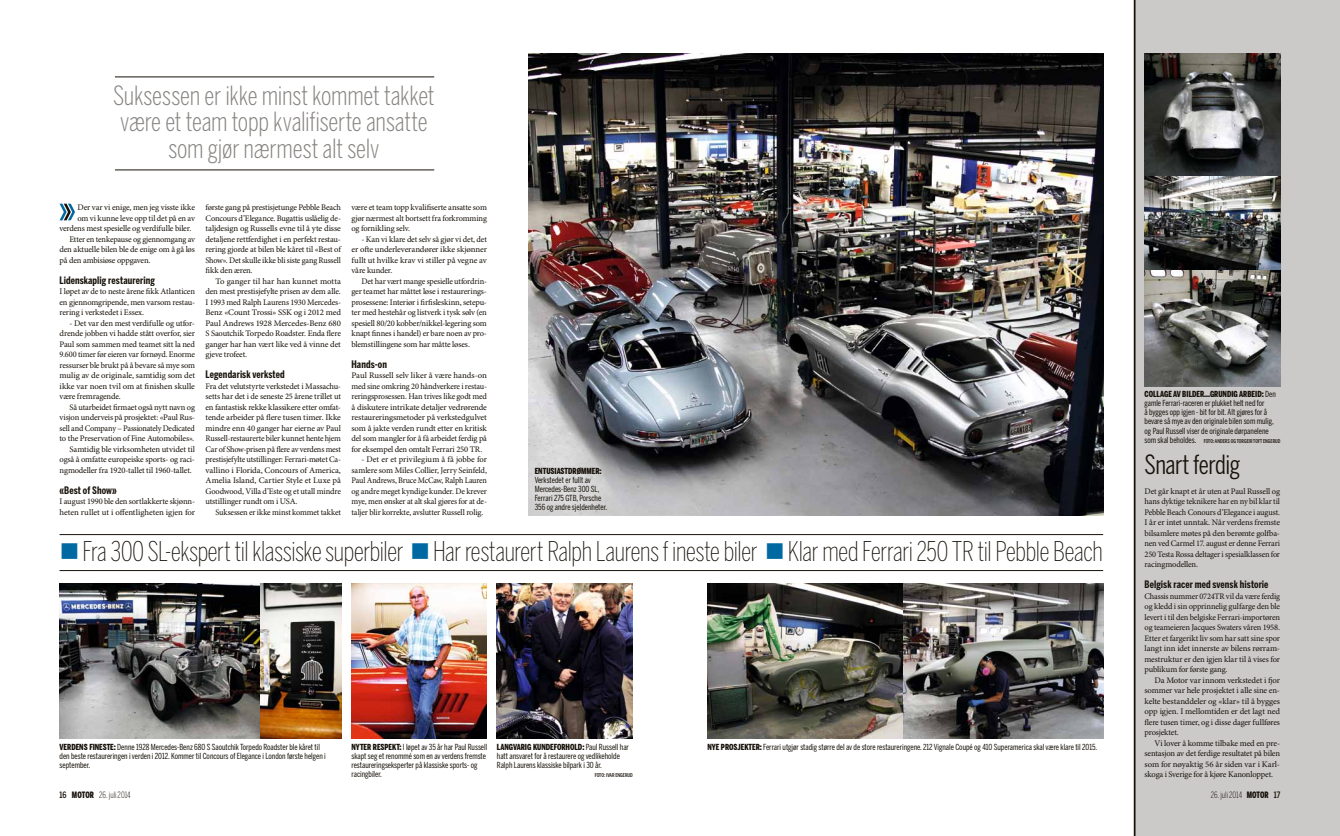
<style>
.page{position:relative;width:1340px;height:836px;background:#fff}
.page>*{position:absolute;margin:0;border:0;box-sizing:border-box;transform-origin:0 0}
.t1{font:200 27.04px "Benton Sans Comp";letter-spacing:-.01em;color:#171109}
.t2{font:300 26.25px/26.2px "Benton Sans Comp";letter-spacing:-.01em;color:#868380;text-align:center}
.t3{font:26.25px "Benton Sans Comp";letter-spacing:-.02em;color:#171109}
.t4{font:700 10.33px "Benton Sans Comp";letter-spacing:.01em;color:#171109}
.t5{font:300 8.75px "Benton Sans Comp";color:#171109;scale:.95 1}
.t6{font:8.58px/10.5px "Minion Pro";letter-spacing:-.02em;color:#171109;text-align:justify}
.t7{font:8.31px/9.2px "Benton Sans Comp";color:#171109}
.t8{font:900 8.31px "Benton Sans Comp";color:#171109}
.t9{font:500 5.25px "Benton Sans Comp";color:#171109}
.s1{font-weight:900}
.s2{font-weight:400;font-size:8.31px}
.s3{font-weight:500}
</style>
<div class="page">
<div style="left:1134px;top:0;width:205px;height:836px;background:#cbcac9"></div>
<img style="left:528px;top:53px;width:575px;height:463px">
<hr style="left:60px;top:534px;width:1043px;height:1px;background:#171109">
<hr style="left:60px;top:570px;width:1043px;height:1px;background:#171109">
<img style="left:707px;top:583px;width:396px;height:156px">
<img style="left:351px;top:583px;width:136px;height:156px">
<img style="left:497px;top:583px;width:135px;height:156px">
<hr style="left:115px;top:77px;width:319px;height:1px;background:#171109">
<hr style="left:115px;top:170px;width:319px;height:1px;background:#171109">
<svg style="left:60px;top:204px;width:15px;height:16px"></svg>
<img style="left:60px;top:583px;width:281px;height:156px">
<img style="left:1144px;top:53px;width:136px;height:333px">
<hr style="left:1133px;top:0;width:2px;height:836px;background:#171109">
<h2 class="t2" style="left:113px;top:82px;width:323px">Suksessen er ikke minst kommet takket være et team topp kvalifiserte ansatte som gjør nærmest alt selv</h2>
<p class="t6" style="left:78px;top:202px;width:119px">Der var vi enige, men jeg visste ikke</p>
<p class="t6" style="left:78px;top:213px;width:119px">om vi kunne leve opp til det på en av</p>
<p class="t6" style="left:60px;top:223px;width:133px">verdens mest spesielle og verdifulle biler.</p>
<p class="t6" style="left:69px;top:234px;width:127px">Etter en tenkepause og gjennomgang av</p>
<p class="t6" style="left:60px;top:244px;width:137px">den aktuelle bilen ble de enige om å gå løs</p>
<p class="t6" style="left:60px;top:255px;width:92px">på den ambisiøse oppgaven.</p>
<p class="t4" style="left:60px;top:274px;width:97px">Lidenskaplig restaurering</p>
<p class="t6" style="left:60px;top:286px;width:137px">I løpet av de to neste årene fikk Atlanticen en gjennomgripende, men varsom restau&shy;rering i verkstedet i Essex.</p>
<p class="t6" style="left:60px;top:318px;width:137px;text-indent:10px">- Det var den mest verdifulle og utfor&shy;drende jobben vi hadde stått overfor, sier Paul som sammen med teamet sitt la ned 9.600 timer før eieren var fornøyd. Enorme ressurser ble brukt på å bevare så mye som mulig av de originale, samtidig som det ikke var noen tvil om at finishen skulle være fremragende.</p>
<p class="t6" style="left:69px;top:402px;width:127px">Så utarbeidet firmaet også nytt navn og</p>
<p class="t6" style="left:60px;top:412px;width:137px">visjon underveis på prosjektet: «Paul Rus-</p>
<p class="t6" style="left:60px;top:423px;width:137px">sell and Company – Passionately Dedicated</p>
<p class="t6" style="left:60px;top:433px;width:136px">to the Preservation of Fine Automobiles».</p>
<p class="t6" style="left:69px;top:444px;width:127px">Samtidig ble virksomheten utvidet til</p>
<p class="t6" style="left:60px;top:454px;width:137px">også å omfatte europeiske sports- og raci-</p>
<p class="t6" style="left:60px;top:465px;width:134px">ngmodeller fra 1920-tallet til 1960-tallet.</p>
<p class="t4" style="left:60px;top:484px;width:59px">«Best of Show»</p>
<p class="t6" style="left:60px;top:496px;width:137px">I august 1990 ble den sortlakkerte skjønn&shy;heten rullet ut i offentligheten igjen for</p>
<p class="t6" style="left:205px;top:202px;width:137px">første gang på prestisjetunge Pebble Beach Concours d’Elegance. Bugattis uslåelig de&shy;taljdesign og Russells evne til å yte disse detaljene rettferdighet i en perfekt restau&shy;rering gjorde at bilen ble kåret til «Best of Show». Det skulle ikke bli siste gang Russell fikk den æren.</p>
<p class="t6" style="left:205px;top:276px;width:137px;text-indent:10px">To ganger til har han kunnet motta den mest prestisjefylte prisen av dem alle.<br>I 1993 med Ralph Laurens 1930 Mercedes-Benz «Count Trossi» SSK og i 2012 med Paul Andrews 1928 Mercedes-Benz 680<br>S Saoutchik Torpedo Roadster. Enda flere ganger har han vært like ved å vinne det gjeve trofeet.</p>
<p class="t4" style="left:205px;top:368px;width:81px">Legendarisk verksted</p>
<p class="t6" style="left:205px;top:381px;width:137px">Fra det velutstyrte verkstedet i Massachu&shy;setts har det i de seneste 25 årene trillet ut en fantastisk rekke klassikere etter omfat&shy;tende arbeider på flere tusen timer. Ikke mindre enn 40 ganger har eierne av Paul Russell-restaurerte biler kunnet hente hjem Car of Show-prisen på flere av verdens mest prestisjefylte utstillinger: Ferrari-møtet Ca&shy;vallino i Florida, Concours of America, Amelia Island, Cartier Style et Luxe på Goodwood, Villa d’Este og et utall mindre utstillinger rundt om i USA.</p>
<p class="t6" style="left:215px;top:507px;width:127px">Suksessen er ikke minst kommet takket</p>
<p class="t6" style="left:351px;top:202px;width:137px">være et team topp kvalifiserte ansatte som gjør nærmest alt bortsett fra forkromming og fornikling selv.</p>
<p class="t6" style="left:351px;top:234px;width:137px;text-indent:10px">- Kan vi klare det selv så gjør vi det, det er ofte underleverandører ikke skjønner fullt ut hvilke krav vi stiller på vegne av våre kunder.</p>
<p class="t6" style="left:351px;top:276px;width:137px;text-indent:10px">Det har vært mange spesielle utfordrin&shy;ger teamet har måttet løse i restaurerings&shy;prosessene: Interiør i firfisleskinn, setepu&shy;ter med hestehår og listverk i tysk sølv (en spesiell 80/20 kobber/nikkel-legering som knapt finnes i handel) er bare noen av pro&shy;blemstillingene som har måtte løses.</p>
<p class="t4" style="left:351px;top:358px;width:37px">Hands-on</p>
<p class="t6" style="left:351px;top:370px;width:137px">Paul Russell selv liker å være hands-on med sine omkring 20 håndverkere i restau&shy;reringsprosessen. Han trives like godt med å diskutere intrikate detaljer vedrørende restaureringsmetoder på verkstedgulvet som å jakte verden rundt etter en kritisk del som mangler for å få arbeidet ferdig på for eksempel den omtalt Ferrari 250 TR.</p>
<p class="t6" style="left:351px;top:454px;width:137px;text-indent:10px">- Det er et privilegium å få jobbe for samlere som Miles Collier, Jerry Seinfeld, Paul Andrews, Bruce McCaw, Ralph Lauren og andre meget kyndige kunder. De krever mye, men ønsker at alt skal gjøres for at de&shy;taljer blir korrekte, avslutter Russell rolig.</p>
<p class="t8" style="left:535px;top:466px;width:68px">ENTUSIASTDRØMMER:</p>
<p class="t7" style="left:535px;top:475px;width:74px">Verkstedet er fullt av<br>Mercedes-Benz 300 SL,<br>Ferrari 275 GTB, Porsche<br>356 og andre sjeldenheter.</p>
<h1 class="t1" style="left:82px;top:536px;width:1021px">Fra 300 SL-ekspert til klassiske superbiler Har restaurert Ralph Laurens f ineste biler Klar med Ferrari 250 TR til Pebble Beach</h1>
<p class="t7" style="left:60px;top:742px;width:262px"><span class="s1">VERDENS FINESTE:</span> Denne 1928 Mercedes-Benz 680 S Saoutchik Torpedo Roadster ble kåret til</p>
<p class="t7" style="left:707px;top:742px;width:391px"><span class="s1">NYE PROSJEKTER:</span> Ferrari utgjør stadig større del av de store restaureringene. 212 Vignale Coupé og 410 Superamerica skal være klare til 2015.</p>
<p class="t7" style="left:60px;top:751px;width:268px">den beste restaureringen i verden i 2012. Kommer til Concours of Elegance i London første helgen i september.</p>
<p class="t7" style="left:351px;top:742px;width:137px"><span class="s1">NYTER RESPEKT:</span> I løpet av 35 år har Paul Russell skapt seg et renommé som en av verdens fremste restaureringseksperter på klassiske sports- og racingbiler.</p>
<p class="t8" style="left:497px;top:742px;width:9px">LANGVAR</p>
<p class="t7" style="left:497px;top:742px;width:134px;text-indent:28px"><span class="s1">IG KUNDEFORHOLD:</span> Paul Russell har hatt ansvaret for å restaurere og vedlikeholde<br>Ralph Laurens klassiske bilpark i 30 år.</p>
<p class="t9" style="left:594px;top:772px;width:39px">FOTO: IVAR ENGERUD</p>
<p class="t7" style="left:1144px;top:389px;width:133px;text-indent:87px"><span class="s1">IG ARBEID:</span> Den gamle Ferrari-raceren er plukket helt ned for<br>å bygges opp igjen - bit for bit. Alt gjøres for å bevare så mye av den originale bilen som mulig, og Paul Russell viser de originale dørpanelene</p>
<p class="t9" style="left:1144px;top:438px;width:137px"><span class="s2">som skal beholdes.</span> FOTO: ANDERS OG TORGEIR TOFT ENGERUD</p>
<p class="t8" style="left:1144px;top:389px;width:5px">COLL</p>
<p class="t8" style="left:1160px;top:389px;width:56px">AGE AV BILDER...GRUND</p>
<h2 class="t3" style="left:1144px;top:449px;width:97px">Snart ferdig</h2>
<p class="t6" style="left:1144px;top:486px;width:137px">Det går knapt et år uten at Paul Russell og hans dyktige teknikere har en ny bil klar til Pebble Beach Conours d’Elegance i august.<br>I år er intet unntak. Når verdens fremste bilsamlere møtes på den berømte golfba&shy;nen ved Carmel 17. august er denne Ferrari 250 Testa Rossa deltager i spesialklassen for racingmodellen.</p>
<p class="t4" style="left:1144px;top:578px;width:125px">Belgisk racer med svensk historie</p>
<p class="t6" style="left:1144px;top:591px;width:137px">Chassis nummer 0724TR vil da være ferdig og kledd i sin opprinnelig gulfarge den ble levert i til den belgiske Ferrari-importøren og teameieren Jacques Swaters våren 1958.<br>Etter et fargerikt liv som har satt sine spor langt inn idet innerste av bilens rørram&shy;mestruktur er den igjen klar til å vises for publikum for første gang.</p>
<p class="t6" style="left:1144px;top:675px;width:137px;text-indent:10px">Da Motor var innom verkstedet i fjor sommer var hele prosjektet i alle sine en&shy;kelte bestanddeler og «klar» til å bygges opp igjen. I mellomtiden er det lagt ned flere tusen timer, og i disse dager fullføres prosjektet.</p>
<p class="t6" style="left:1144px;top:738px;width:137px;text-indent:10px">Vi lover å komme tilbake med en pre&shy;sentasjon av det ferdige resultatet på bilen som for nøyaktig 56 år siden var i Karl&shy;skoga i Sverige for å kjøre Kanonloppet.</p>
<p class="t5" style="left:60px;top:790px;width:76px"><span class="s3">16</span> <span class="s1">MOTOR</span> 26. juli 2014</p>
<p class="t5" style="left:1210px;top:790px;width:75px">26. juli 2014 <span class="s1">MOTOR</span> <span class="s3">17</span></p>
</div>
